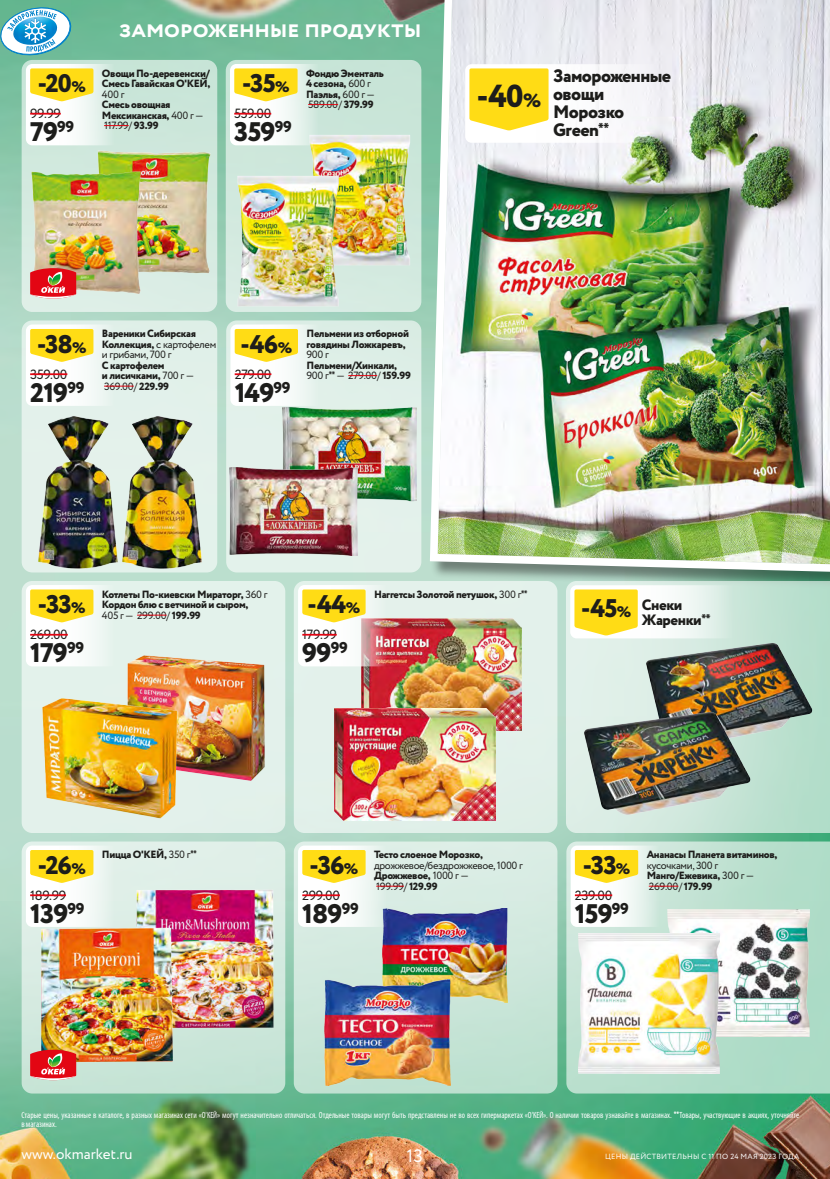
<style>
.page{position:relative;width:830px;height:1179px;background:#fff}
.page>*{position:absolute;margin:0;border:0;box-sizing:border-box;transform-origin:0 0}
.t1{font:800 31.8px "Circe";color:#1d1d1b}
.t2{font:800 26.85px "Circe";letter-spacing:-.03em;color:#1d1d1b}
.t3{font:800 25.5px "Circe";letter-spacing:-.035em;color:#1d1d1b}
.t4{font:700 24px "Circe";letter-spacing:-.005em;color:#fff}
.t5{font:800 18px/18px "Circe";letter-spacing:-.03em;color:#1d1d1b}
.t6{font:18px "Circe";color:#fff}
.t7{font:15px "Circe";color:#fff}
.t8{font:800 15px/15px "Circe";letter-spacing:-.03em;color:#1d1d1b}
.t9{font:13.35px "Circe";letter-spacing:-.03em;color:#1d1d1b}
.t10{font:800 10.5px/10.5px "Circe";letter-spacing:-.03em;color:#1d1d1b}
.t11{font:10.5px/10.5px "Circe";letter-spacing:-.03em;color:#1d1d1b}
.t12{font:condensed 9px/9px "Myriad Pro";color:#fff;scale:.95 1}
.t13{font:7.5px "Circe";letter-spacing:.03em;color:#fff}
.s1{font-size:15.3px}
.s2{font-weight:400}
.s3{font-size:19.2px}
.s4{font-family:"PT Sans";font-weight:700;font-stretch:condensed}
.s5{font-weight:800}
.s6{font-family:"PT Sans";font-weight:700}
</style>
<div class="page">
<img style="left:0;top:0;width:830px;height:1179px">
<img style="left:426px;top:0;width:404px;height:576px">
<div style="left:22px;top:320px;width:195px;height:252px;background:#e1f1e9;border-radius:11px"></div>
<img style="left:25px;top:416px;width:83px;height:156px">
<img style="left:108px;top:416px;width:107px;height:156px">
<div style="left:26px;top:324px;width:98px;height:82px;background:linear-gradient(to right,#fff,#e5f2ec);border-radius:6px"></div>
<hr style="left:30px;top:373px;width:37px;height:2px;background:#e30613">
<svg style="left:30px;top:329px;width:63px;height:33px"></svg>
<hr style="left:104px;top:386px;width:30px;height:1px;background:#e30613">
<div style="left:226px;top:320px;width:195px;height:252px;background:#e2f1ea;border-radius:11px"></div>
<img style="left:283px;top:407px;width:134px;height:95px">
<img style="left:230px;top:467px;width:127px;height:88px">
<div style="left:230px;top:324px;width:98px;height:82px;background:linear-gradient(to right,#fff,#e4f1ec);border-radius:6px"></div>
<hr style="left:235px;top:373px;width:36px;height:2px;background:#e30613">
<svg style="left:235px;top:329px;width:63px;height:33px"></svg>
<svg style="left:348px;top:375px;width:29px;height:1px"></svg>
<svg style="left:465px;top:64px;width:214px;height:79px"></svg>
<svg style="left:466px;top:65px;width:86px;height:69px"></svg>
<svg style="left:566px;top:581px;width:264px;height:252px"></svg>
<img style="left:643px;top:640px;width:169px;height:107px">
<img style="left:583px;top:709px;width:170px;height:107px">
<svg style="left:570px;top:585px;width:180px;height:53px"></svg>
<svg style="left:571px;top:586px;width:70px;height:53px"></svg>
<div style="left:294px;top:841px;width:263px;height:252px;background:linear-gradient(to bottom,#dfefe8,#bde0cf);border-radius:11px"></div>
<img style="left:382px;top:908px;width:125px;height:95px">
<img style="left:324px;top:979px;width:127px;height:106px">
<svg style="left:298px;top:845px;width:98px;height:82px"></svg>
<hr style="left:302px;top:894px;width:38px;height:2px;background:#e30613">
<svg style="left:302px;top:850px;width:64px;height:33px"></svg>
<svg style="left:376px;top:885px;width:28px;height:1px"></svg>
<div style="left:294px;top:581px;width:263px;height:252px;background:#e3f1eb;border-radius:11px"></div>
<img style="left:361px;top:618px;width:161px;height:112px">
<img style="left:335px;top:709px;width:160px;height:112px">
<img style="left:298px;top:585px;width:98px;height:81px;border-radius:6px">
<hr style="left:302px;top:634px;width:35px;height:1px;background:#e30613">
<svg style="left:302px;top:589px;width:64px;height:33px"></svg>
<div style="left:226px;top:60px;width:195px;height:252px;background:linear-gradient(to right,#cbe6da,#cbe6d9);border-radius:11px"></div>
<img style="left:290px;top:126px;width:130px;height:148px">
<img style="left:228px;top:167px;width:129px;height:145px">
<svg style="left:230px;top:64px;width:98px;height:81px"></svg>
<hr style="left:234px;top:113px;width:37px;height:2px;background:#e30613">
<svg style="left:234px;top:68px;width:64px;height:33px"></svg>
<hr style="left:308px;top:104px;width:30px;height:1px;background:#e30613">
<div style="left:22px;top:581px;width:263px;height:252px;background:#e3f2eb;border-radius:11px"></div>
<img style="left:127px;top:655px;width:138px;height:126px">
<img style="left:42px;top:686px;width:141px;height:133px">
<div style="left:26px;top:585px;width:98px;height:81px;background:linear-gradient(to right,#fff9fc,#e7f6f0);border-radius:6px"></div>
<hr style="left:30px;top:634px;width:38px;height:1px;background:#e30613">
<svg style="left:30px;top:589px;width:63px;height:33px"></svg>
<hr style="left:137px;top:615px;width:30px;height:1px;background:#e30613">
<svg style="left:566px;top:841px;width:264px;height:252px;fill:#b3ddca"></svg>
<img style="left:668px;top:909px;width:141px;height:128px">
<img style="left:578px;top:933px;width:142px;height:140px">
<svg style="left:571px;top:845px;width:97px;height:82px"></svg>
<hr style="left:575px;top:894px;width:37px;height:2px;background:#e30613">
<svg style="left:575px;top:850px;width:63px;height:33px"></svg>
<svg style="left:649px;top:885px;width:29px;height:1px"></svg>
<div style="left:22px;top:841px;width:263px;height:252px;background:linear-gradient(to bottom,#e8f3ee,#c8e4d7);border-radius:11px"></div>
<img style="left:126px;top:841px;width:158px;height:223px">
<img style="left:30px;top:865px;width:154px;height:228px">
<svg style="left:30px;top:1049px;width:46px;height:31px"></svg>
<div style="left:26px;top:845px;width:98px;height:82px;background:linear-gradient(to right,#fff,#e4f1eb);border-radius:6px"></div>
<hr style="left:30px;top:894px;width:36px;height:2px;background:#e30613">
<svg style="left:30px;top:850px;width:63px;height:33px"></svg>
<svg style="left:22px;top:60px;width:195px;height:252px;fill:#cae6d9"></svg>
<img style="left:124px;top:119px;width:93px;height:160px">
<img style="left:23px;top:140px;width:134px;height:161px">
<svg style="left:30px;top:268px;width:46px;height:30px"></svg>
<svg style="left:26px;top:64px;width:98px;height:81px"></svg>
<hr style="left:30px;top:113px;width:31px;height:2px;background:#e30613">
<svg style="left:30px;top:68px;width:63px;height:33px"></svg>
<svg style="left:104px;top:125px;width:25px;height:1px"></svg>
<svg style="left:0;top:7px;width:71px;height:48px"></svg>
<h3 class="t4" style="left:119px;top:13px;width:304px">замороженные продукты</h3>
<h3 class="t3" style="left:38px;top:66px;width:50px">-20<span class="s1">%</span></h3>
<p class="t10" style="left:102px;top:68px;width:110px">Овощи По-деревенски/<br>Смесь Гавайская О'КЕЙ,</p>
<p class="t11" style="left:102px;top:89px;width:24px">400 г</p>
<p class="t10" style="left:102px;top:100px;width:103px">Смесь овощная<br>Мексиканская, <span class="s2">400 г —<br>117.99/</span> 93.99</p>
<p class="t9" style="left:30px;top:105px;width:32px">99.99</p>
<h2 class="t2" style="left:30px;top:114px;width:46px">79<sup>99</sup></h2>
<h3 class="t3" style="left:242px;top:66px;width:49px">-35<span class="s1">%</span></h3>
<p class="t10" style="left:306px;top:68px;width:79px">Фондю Эменталь<br>4 сезона, <span class="s2">600 г<br></span>Паэлья, <span class="s2">600 г —<br>589.00/</span> 379.99</p>
<p class="t9" style="left:234px;top:105px;width:38px">559.00</p>
<h2 class="t2" style="left:234px;top:114px;width:59px">359<sup>99</sup></h2>
<h1 class="t1" style="left:477px;top:74px;width:66px">-40<span class="s3">%</span></h1>
<h3 class="t5" style="left:553px;top:68px;width:120px">Замороженные овощи<br>Морозко<br>Green<span class="s4">**</span></h3>
<h3 class="t3" style="left:37px;top:327px;width:51px">-38<span class="s1">%</span></h3>
<p class="t10" style="left:102px;top:329px;width:116px">Вареники Сибирская<br>Коллекция, <span class="s2">с картофелем и грибами, 700 г</span></p>
<p class="t10" style="left:102px;top:360px;width:94px">С картофелем<br>и лисичками, <span class="s2">700 г —<br>369.00/</span> 229.99</p>
<p class="t9" style="left:30px;top:365px;width:39px">359.00</p>
<h2 class="t2" style="left:30px;top:374px;width:56px">219<sup>99</sup></h2>
<h3 class="t3" style="left:240px;top:327px;width:53px">-46<span class="s1">%</span></h3>
<p class="t10" style="left:306px;top:329px;width:104px">Пельмени из отборной говядины Ложкаревъ,</p>
<p class="t11" style="left:306px;top:350px;width:24px">900 г</p>
<p class="t10" style="left:306px;top:360px;width:106px">Пельмени/Хинкали,<br><span class="s2">900 г</span><span class="s4">**</span> <span class="s2">— 279.00/</span> 159.99</p>
<p class="t9" style="left:235px;top:365px;width:38px">279.00</p>
<h2 class="t2" style="left:235px;top:374px;width:57px">149<sup>99</sup></h2>
<h3 class="t3" style="left:38px;top:587px;width:49px">-33<span class="s1">%</span></h3>
<p class="t10" style="left:102px;top:589px;width:167px">Котлеты По-киевски Мираторг, <span class="s2">360 г<br></span>Кордон блю с ветчиной и сыром,<br><span class="s2">405 г — 299.00/</span> 199.99</p>
<p class="t9" style="left:30px;top:626px;width:39px">269.00</p>
<h3 class="t3" style="left:308px;top:587px;width:54px">-44<span class="s1">%</span></h3>
<p class="t9" style="left:302px;top:626px;width:36px">179.99</p>
<p class="t10" style="left:374px;top:589px;width:155px">Наггетсы Золотой петушок, <span class="s2">300 г</span><span class="s4">**</span></p>
<h3 class="t3" style="left:581px;top:591px;width:52px">-45<span class="s1">%</span></h3>
<h3 class="t8" style="left:642px;top:598px;width:70px">Снеки<br>Жаренки<span class="s4">**</span></h3>
<h2 class="t2" style="left:30px;top:635px;width:56px">179<sup>99</sup></h2>
<h2 class="t2" style="left:302px;top:635px;width:47px">99<sup>99</sup></h2>
<h3 class="t3" style="left:38px;top:847px;width:50px">-26<span class="s1">%</span></h3>
<p class="t9" style="left:30px;top:886px;width:37px">189.99</p>
<p class="t10" style="left:102px;top:850px;width:96px">Пицца О'КЕЙ, <span class="s2">350 г</span><span class="s4">**</span></p>
<h3 class="t3" style="left:310px;top:847px;width:50px">-36<span class="s1">%</span></h3>
<p class="t9" style="left:302px;top:886px;width:39px">299.00</p>
<p class="t10" style="left:374px;top:850px;width:110px">Тесто слоеное Морозко,</p>
<p class="t11" style="left:374px;top:860px;width:150px">дрожжевое/бездрожжевое, 1000 г<br><span class="s5">Дрожжевое,</span> 1000 г —<br>199.99/ <span class="s5">129.99</span></p>
<h3 class="t3" style="left:583px;top:847px;width:49px">-33<span class="s1">%</span></h3>
<p class="t9" style="left:575px;top:886px;width:39px">239.00</p>
<p class="t10" style="left:647px;top:850px;width:132px">Ананасы Планета витаминов,</p>
<p class="t11" style="left:647px;top:860px;width:109px">кусочками, 300 г<br><span class="s5">Манго/Ежевика,</span> 300 г —<br>269.00/ <span class="s5">179.99</span></p>
<h2 class="t2" style="left:30px;top:895px;width:56px">139<sup>99</sup></h2>
<h2 class="t2" style="left:302px;top:895px;width:58px">189<sup>99</sup></h2>
<h2 class="t2" style="left:575px;top:895px;width:56px">159<sup>99</sup></h2>
<p class="t12" style="left:22px;top:1110px;width:820px">Старые цены, указанные в каталоге, в разных магазинах сети «О'КЕЙ» могут незначительно отличаться. Отдельные товары могут быть представлены не во всех гипермаркетах «О'КЕЙ». О наличии товаров узнавайте в магазинах. <span class="s6">**</span>Товары, участвующие в акциях, уточняйте в магазинах.</p>
<h3 class="t7" style="left:22px;top:1144px;width:113px">www.okmarket.ru</h3>
<h3 class="t6" style="left:407px;top:1143px;width:18px">13</h3>
<p class="t13" style="left:605px;top:1151px;width:196px">ЦЕНЫ ДЕЙСТВИТЕЛЬНЫ с 11 по 24 мая 2023 ГОДА</p>
</div>
